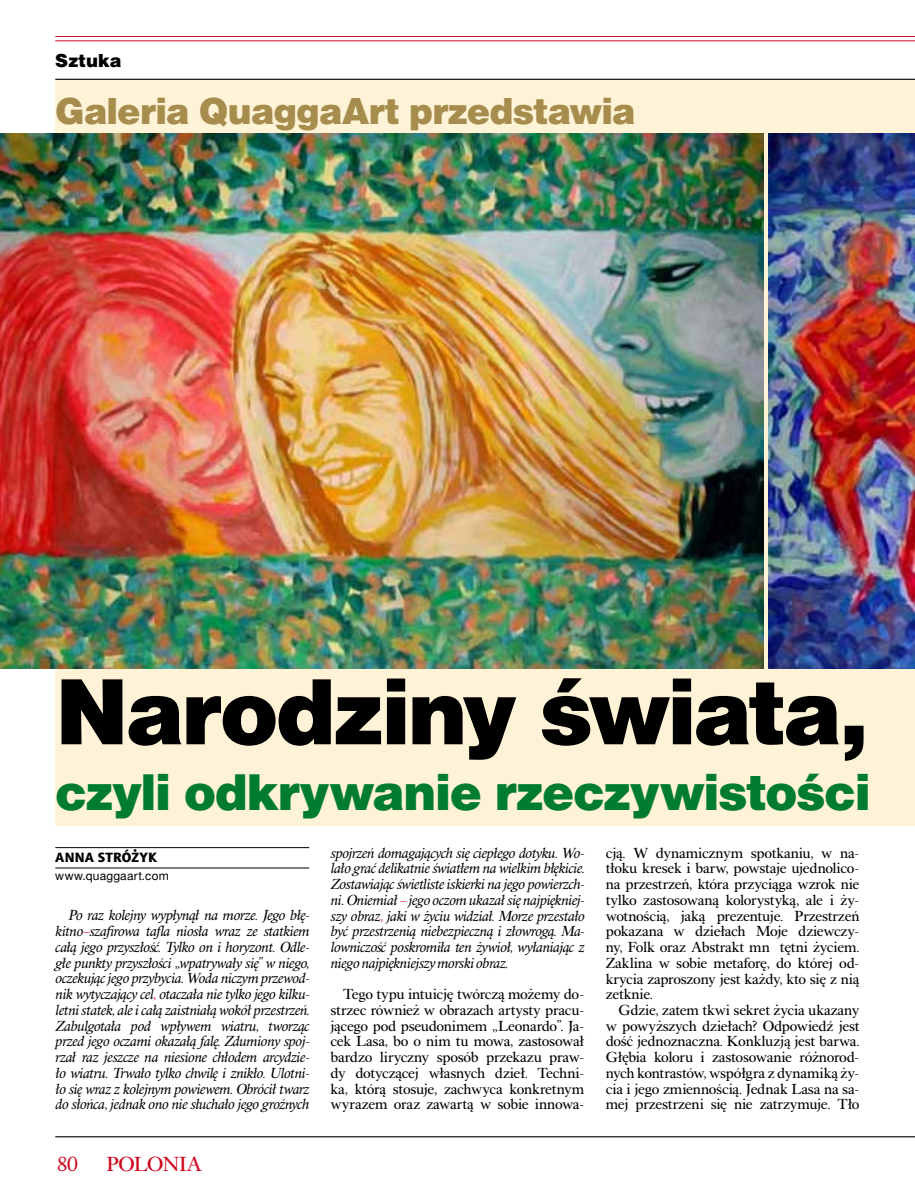
<style>
.page{position:relative;width:915px;height:1191px;background:#fff}
.page>*{position:absolute;margin:0;border:0;box-sizing:border-box;transform-origin:0 0}
.t1{font:90px "Switzer EFN Black";letter-spacing:-.035em;color:#000}
.t2{font:49.5px "Switzer EFN Black";letter-spacing:-.03em;color:#007c30}
.t3{font:36px "Switzer EFN Black";letter-spacing:-.025em;color:#a68c4d}
.t4{font:21px "Alpha Book EFN";letter-spacing:-.03em;color:#cd071e;scale:1.05 1}
.t5{font:21px "Alpha Book EFN";letter-spacing:-.03em;color:#cd071e}
.t6{font:18px "Switzer EFN Black";letter-spacing:.01em;color:#000}
.t7{font:italic 15px/15.8px "Alpha Book EFN";letter-spacing:-.02em;color:#000;text-align:justify;scale:1.05 1}
.t8{font:15px/15.8px "Alpha Book EFN";letter-spacing:-.02em;color:#000;text-align:justify;scale:1.05 1}
.t9{font:13.5px "Aerton EFN Black";letter-spacing:.015em;color:#000}
.t10{font:12px "Switzer EFN";letter-spacing:.015em;color:#000}
.s1{color:#e31423}
</style>
<div class="page">
<div style="left:55px;top:80px;width:859px;height:746px;background:#fff3d7"></div>
<hr style="left:55px;top:847px;width:254px;height:1px;background:#000">
<hr style="left:55px;top:867px;width:254px;height:1px;background:#000">
<img style="left:0;top:134px;width:763px;height:534px">
<img style="left:768px;top:134px;width:146px;height:534px">
<hr style="left:55px;top:36px;width:859px;height:1px;background:#cd071e">
<hr style="left:55px;top:41px;width:859px;height:1px;background:#cd071e">
<hr style="left:55px;top:79px;width:859px;height:1px;background:#000">
<hr style="left:55px;top:1136px;width:859px;height:1px;background:#000">
<p class="t6" style="left:55px;top:50px;width:68px">Sztuka</p>
<h3 class="t3" style="left:55px;top:90px;width:581px">Galeria QuaggaArt przedstawia</h3>
<h1 class="t1" style="left:55px;top:660px;width:814px">Narodziny świata,</h1>
<h2 class="t2" style="left:55px;top:764px;width:816px">czyli odkrywanie rzeczywistości</h2>
<p class="t9" style="left:55px;top:849px;width:104px">ANNA STRÓŻYK</p>
<p class="t10" style="left:55px;top:868px;width:115px">www.quaggaart.com</p>
<p class="t7" style="left:330px;top:845px;width:243px">spojrzeń domagających się ciepłego dotyku. Wo&shy;lało grać delikatnie światłem na wielkim błękicie.<br>Zostawiając świetliste iskierki na jego powierzch&shy;ni. Oniemiał <span class="s1">–</span> jego oczom ukazał się najpiękniej&shy;szy obraz<span class="s1">,</span> jaki w życiu widział. Morze przestało być przestrzenią niebezpieczną i złowrogą. Ma&shy;lowniczość poskromiła ten żywioł, wyłaniając z niego najpiękniejszy morski obraz.</p>
<p class="t8" style="left:330px;top:986px;width:243px;text-indent:13px">Tego typu intuicję twórczą możemy do&shy;strzec również w obrazach artysty pracu&shy;jącego pod pseudonimem „Leonardo”. Ja&shy;cek Lasa, bo o nim tu mowa, zastosował bardzo liryczny sposób przekazu praw&shy;dy dotyczącej własnych dzieł. Techni&shy;ka, którą stosuje, zachwyca konkretnym wyrazem oraz zawartą w sobie innowa-</p>
<p class="t8" style="left:605px;top:845px;width:243px">cją. W dynamicznym spotkaniu, w na&shy;tłoku kresek i barw, powstaje ujednolico&shy;na przestrzeń, która przyciąga wzrok nie tylko zastosowaną kolorystyką, ale i ży&shy;wotnością, jaką prezentuje. Przestrzeń pokazana w dziełach Moje dziewczy&shy;ny, Folk oraz Abstrakt mn tętni życiem.<br>Zaklina w sobie metaforę, do której od&shy;krycia zaproszony jest każdy, kto się z nią zetknie.</p>
<p class="t8" style="left:605px;top:1002px;width:243px;text-indent:13px">Gdzie, zatem tkwi sekret życia ukazany w powyższych dziełach? Odpowiedź jest dość jednoznaczna. Konkluzją jest barwa.<br>Głębia koloru i zastosowanie różnorod&shy;nych kontrastów, współgra z dynamiką ży&shy;cia i jego zmiennością. Jednak Lasa na sa&shy;mej przestrzeni się nie zatrzymuje. Tło</p>
<p class="t7" style="left:55px;top:908px;width:243px;text-indent:13px">Po raz kolejny wypłynął na morze. Jego błę&shy;kitno<span class="s1">–</span>szafirowa tafla niosła wraz ze statkiem całą jego przyszłość. Tylko on i horyzont. Odle&shy;głe punkty przyszłości „wpatrywały się” w niego, oczekując jego przybycia. Woda niczym przewod&shy;nik wytyczający cel<span class="s1">,</span> otaczała nie tylko jego kilku&shy;letni statek, ale i całą zaistniałą wokół przestrzeń.<br>Zabulgotała pod wpływem wiatru, tworząc przed jego oczami okazałą falę. Zdumiony spoj&shy;rzał raz jeszcze na niesione chłodem arcydzie&shy;ło wiatru. Trwało tylko chwilę i znikło. Ulotni&shy;ło się wraz z kolejnym powiewem. Obrócił twarz do słońca, jednak ono nie słuchało jego groźnych</p>
<h3 class="t5" style="left:57px;top:1151px;width:23px">80</h3>
<h3 class="t4" style="left:106px;top:1151px;width:93px">POLONIA</h3>
</div>
